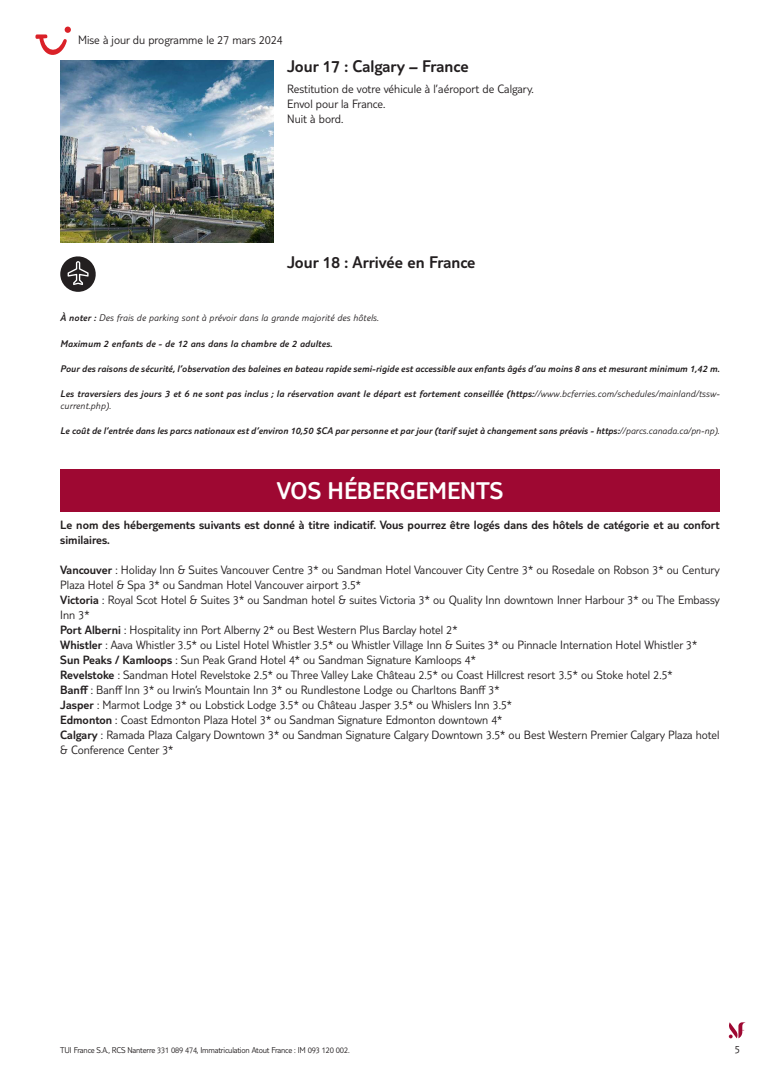
<style>
.page{position:relative;width:780px;height:1088px;background:#fff}
.page>*{position:absolute;margin:0;border:0;box-sizing:border-box;transform-origin:0 0}
.t1{font:300 25px "TUI Type";color:#fff}
.t2{font:300 17.5px "TUI Type";color:#231f20}
.t3{font:300 12.5px/15px "TUI Type";color:#231f20}
.t4{font:300 12.5px/15px "TUI Type";color:#231f20}
.t5{font:300 11.25px "TUI Type";color:#231f20}
.t6{font:italic 300 10px/11.2px "TUI Type";letter-spacing:.015em;color:#231f20}
.t7{font:italic 300 10px "TUI Type";letter-spacing:.02em;color:#231f20}
.t8{font:300 8.75px "TUI Type";letter-spacing:-.02em;color:#231f20}
.s1{font-style:inherit}
</style>
<div class="page">
<svg style="left:728px;top:1022px;width:18px;height:16px"></svg>
<img style="left:60px;top:60px;width:213px;height:182px">
<svg style="left:60px;top:256px;width:36px;height:36px"></svg>
<div style="left:60px;top:469px;width:659px;height:43px;background:#9e0832"></div>
<svg style="left:35px;top:27px;width:36px;height:28px"></svg>
<p class="t3" style="left:78px;top:32px;width:206px">Mise à jour du programme le 27 mars 2024</p>
<h2 class="t2" style="left:287px;top:56px;width:183px">Jour 17 : Calgary – France</h2>
<p class="t3" style="left:287px;top:81px;width:248px">Restitution de votre véhicule à l’aéroport de Calgary.<br>Envol pour la France.<br>Nuit à bord.</p>
<h2 class="t2" style="left:287px;top:252px;width:190px">Jour 18 : Arrivée en France</h2>
<p class="t7" style="left:60px;top:312px;width:320px"><span class="s1">À noter :</span> Des frais de parking sont à prévoir dans la grande majorité des hôtels.</p>
<p class="t6" style="left:60px;top:337px;width:273px">Maximum 2 enfants de - de 12 ans dans la chambre de 2 adultes.</p>
<p class="t6" style="left:60px;top:363px;width:661px">Pour des raisons de sécurité, l’observation des baleines en bateau rapide semi-rigide est accessible aux enfants âgés d’au moins 8 ans et mesurant minimum 1,42 m.</p>
<p class="t6" style="left:60px;top:388px;width:661px">Les traversiers des jours 3 et 6 ne sont pas inclus ; la réservation avant le départ est fortement conseillée (https:<span class="s1">//www.bcferries.com/schedules/mainland/tssw&shy;current.php).</span></p>
<p class="t6" style="left:60px;top:425px;width:660px">Le coût de l’entrée dans les parcs nationaux est d’environ 10,50 $CA par personne et par jour (tarif sujet à changement sans préavis - https:<span class="s1">//parcs.canada.ca/pn-np).</span></p>
<h1 class="t1" style="left:277px;top:476px;width:228px">VOS HÉBERGEMENTS</h1>
<p class="t4" style="left:60px;top:517px;width:661px">Le nom des hébergements suivants est donné à titre indicatif. Vous pourrez être logés dans des hôtels de catégorie et au confort similaires.</p>
<p class="t3" style="left:60px;top:562px;width:661px"><span class="s1">Vancouver</span> : Holiday Inn &amp; Suites Vancouver Centre 3* ou Sandman Hotel Vancouver City Centre 3* ou Rosedale on Robson 3* ou Century Plaza Hotel &amp; Spa 3* ou Sandman Hotel Vancouver airport 3.5*<br><span class="s1">Victoria</span> : Royal Scot Hotel &amp; Suites 3* ou Sandman hotel &amp; suites Victoria 3* ou Quality Inn downtown Inner Harbour 3* ou The Embassy Inn 3*<br><span class="s1">Port Alberni</span> : Hospitality inn Port Alberny 2* ou Best Western Plus Barclay hotel 2*<br><span class="s1">Whistler</span> : Aava Whistler 3.5* ou Listel Hotel Whistler 3.5* ou Whistler Village Inn &amp; Suites 3* ou Pinnacle Internation Hotel Whistler 3*<br><span class="s1">Sun Peaks / Kamloops</span> : Sun Peak Grand Hotel 4* ou Sandman Signature Kamloops 4*<br><span class="s1">Revelstoke</span> : Sandman Hotel Revelstoke 2.5* ou Three Valley Lake Château 2.5* ou Coast Hillcrest resort 3.5* ou Stoke hotel 2.5*<br><span class="s1">Banff</span> : Banff Inn 3* ou Irwin’s Mountain Inn 3* ou Rundlestone Lodge ou Charltons Banff 3*<br><span class="s1">Jasper</span> : Marmot Lodge 3* ou Lobstick Lodge 3.5* ou Château Jasper 3.5* ou Whislers Inn 3.5*<br><span class="s1">Edmonton</span> : Coast Edmonton Plaza Hotel 3* ou Sandman Signature Edmonton downtown 4*<br><span class="s1">Calgary</span> : Ramada Plaza Calgary Downtown 3* ou Sandman Signature Calgary Downtown 3.5* ou Best Western Premier Calgary Plaza hotel &amp; Conference Center 3*</p>
<p class="t8" style="left:60px;top:1045px;width:291px">TUI France S.A., RCS Nanterre 331 089 474, Immatriculation Atout France : IM 093 120 002.</p>
<p class="t5" style="left:734px;top:1042px;width:7px">5</p>
</div>
